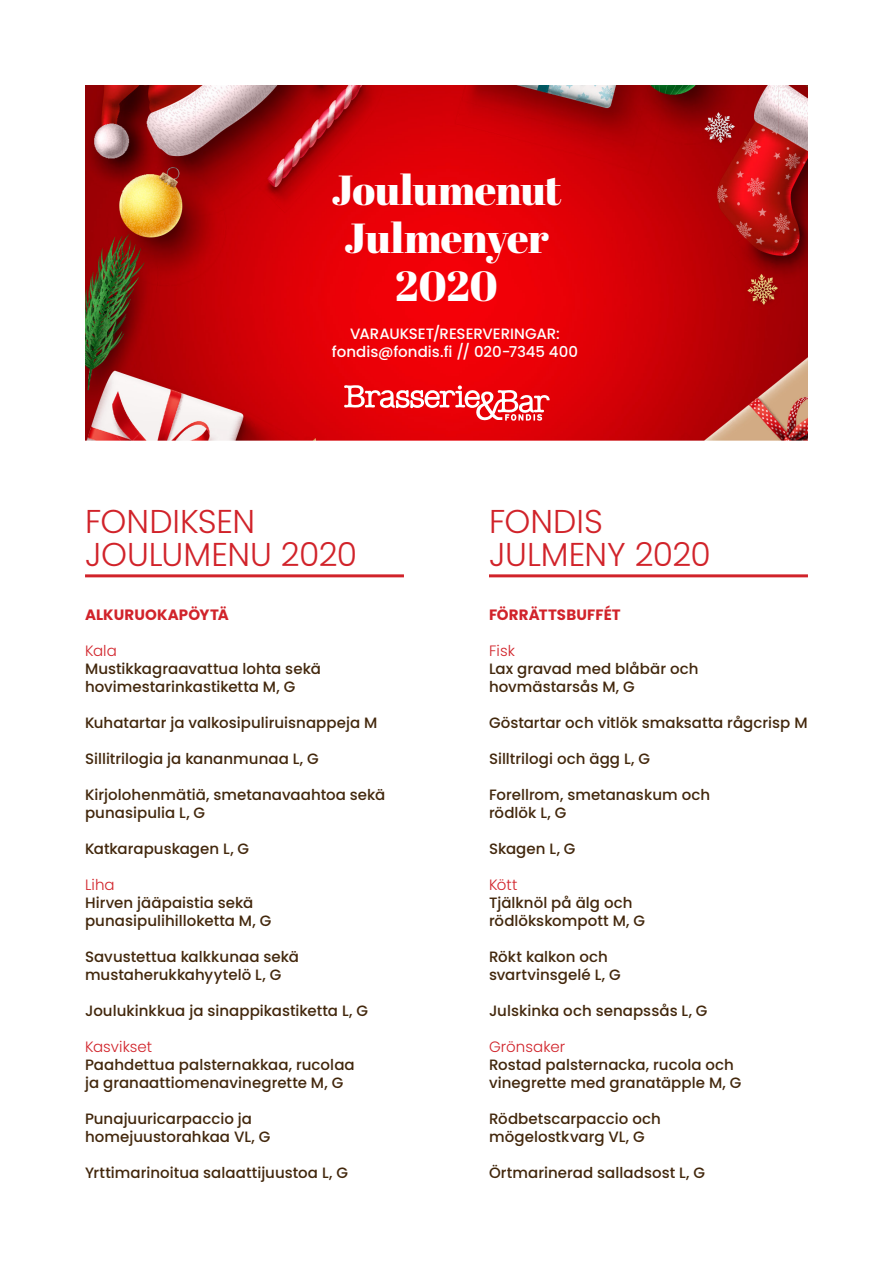
<style>
.page{position:relative;width:893px;height:1263px;background:#fff}
.page>*{position:absolute;margin:0;border:0;box-sizing:border-box;transform-origin:0 0}
.PÄÄOTSIKKO{font:42px "Abril Fatface";letter-spacing:-.015em;color:#fff}
.ALAOTSIKKO{font:300 33px/33px "Poppins";letter-spacing:-.005em;color:#d1232a}
.ANNOSTEKSTI{font:500 15px/18px "Poppins";color:#42270c}
.ANNOSTEKSTI-2{font:500 15px "Poppins";color:#fff}
.VÄLIOTSIKKO{font:300 15px "Poppins";letter-spacing:.005em;color:#d1232a}
.VÄLIOTSIKKO-2{font:700 15px "Poppins";letter-spacing:.005em;color:#d1232a}
</style>
<div class="page">
<img style="left:85px;top:85px;width:723px;height:356px">
<svg style="left:341px;top:383px;width:212px;height:42px;fill:#e90007"></svg>
<hr style="left:85px;top:574px;width:319px;height:3px;background:#d1232a">
<hr style="left:489px;top:574px;width:319px;height:3px;background:#d1232a">
<p class="PÄÄOTSIKKO" style="left:331px;top:160px;width:232px">Joulumenut</p>
<p class="PÄÄOTSIKKO" style="left:344px;top:208px;width:206px">Julmenyer</p>
<p class="PÄÄOTSIKKO" style="left:395px;top:256px;width:104px">2020</p>
<p class="ANNOSTEKSTI-2" style="left:350px;top:325px;width:211px">VARAUKSET/RESERVERINGAR:</p>
<p class="ANNOSTEKSTI-2" style="left:332px;top:343px;width:247px">fondis@fondis.fi // 020-7345 400</p>
<p class="ALAOTSIKKO" style="left:85px;top:505px;width:274px">FONDIKSEN<br>JOULUMENU 2020</p>
<p class="VÄLIOTSIKKO-2" style="left:85px;top:606px;width:145px">ALKURUOKAPÖYTÄ</p>
<p class="VÄLIOTSIKKO" style="left:85px;top:642px;width:33px">Kala</p>
<p class="ANNOSTEKSTI" style="left:85px;top:660px;width:237px">Mustikkagraavattua lohta sekä hovimestarinkastiketta M, G</p>
<p class="ANNOSTEKSTI" style="left:85px;top:714px;width:294px">Kuhatartar ja valkosipuliruisnappeja M</p>
<p class="ANNOSTEKSTI" style="left:85px;top:750px;width:235px">Sillitrilogia ja kananmunaa L, G</p>
<p class="ANNOSTEKSTI" style="left:85px;top:786px;width:302px">Kirjolohenmätiä, smetanavaahtoa sekä punasipulia L, G</p>
<p class="ANNOSTEKSTI" style="left:85px;top:840px;width:166px">Katkarapuskagen L, G</p>
<p class="VÄLIOTSIKKO" style="left:85px;top:876px;width:31px">Liha</p>
<p class="ANNOSTEKSTI" style="left:85px;top:894px;width:188px">Hirven jääpaistia sekä punasipulihilloketta M, G</p>
<p class="ANNOSTEKSTI" style="left:85px;top:948px;width:215px">Savustettua kalkkunaa sekä mustaherukkahyytelö L, G</p>
<p class="ANNOSTEKSTI" style="left:85px;top:1002px;width:284px">Joulukinkkua ja sinappikastiketta L, G</p>
<p class="VÄLIOTSIKKO" style="left:85px;top:1038px;width:69px">Kasvikset</p>
<p class="ANNOSTEKSTI" style="left:85px;top:1056px;width:271px">Paahdettua palsternakkaa, rucolaa ja granaattiomenavinegrette M, G</p>
<p class="ANNOSTEKSTI" style="left:85px;top:1110px;width:169px">Punajuuricarpaccio ja</p>
<p class="ANNOSTEKSTI" style="left:85px;top:1128px;width:187px">homejuustorahkaa VL, G</p>
<p class="ANNOSTEKSTI" style="left:85px;top:1164px;width:264px">Yrttimarinoitua salaattijuustoa L, G</p>
<p class="ALAOTSIKKO" style="left:489px;top:505px;width:223px">FONDIS<br>JULMENY 2020</p>
<p class="VÄLIOTSIKKO-2" style="left:489px;top:606px;width:133px">FÖRRÄTTSBUFFÉT</p>
<p class="VÄLIOTSIKKO" style="left:489px;top:642px;width:28px">Fisk</p>
<p class="ANNOSTEKSTI" style="left:489px;top:660px;width:211px">Lax gravad med blåbär och hovmästarsås M, G</p>
<p class="ANNOSTEKSTI" style="left:489px;top:714px;width:320px">Göstartar och vitlök smaksatta rågcrisp M</p>
<p class="ANNOSTEKSTI" style="left:489px;top:750px;width:163px">Silltrilogi och ägg L, G</p>
<p class="ANNOSTEKSTI" style="left:489px;top:786px;width:223px">Forellrom, smetanaskum och rödlök L, G</p>
<p class="ANNOSTEKSTI" style="left:489px;top:840px;width:88px">Skagen L, G</p>
<p class="VÄLIOTSIKKO" style="left:489px;top:876px;width:30px">Kött</p>
<p class="ANNOSTEKSTI" style="left:489px;top:894px;width:145px">Tjälknöl på älg och</p>
<p class="ANNOSTEKSTI" style="left:489px;top:912px;width:158px">rödlökskompott M, G</p>
<p class="ANNOSTEKSTI" style="left:489px;top:948px;width:120px">Rökt kalkon och</p>
<p class="ANNOSTEKSTI" style="left:489px;top:966px;width:133px">svartvinsgelé L, G</p>
<p class="ANNOSTEKSTI" style="left:489px;top:1002px;width:220px">Julskinka och senapssås L, G</p>
<p class="VÄLIOTSIKKO" style="left:489px;top:1038px;width:78px">Grönsaker</p>
<p class="ANNOSTEKSTI" style="left:489px;top:1056px;width:254px">Rostad palsternacka, rucola och vinegrette med granatäpple M, G</p>
<p class="ANNOSTEKSTI" style="left:489px;top:1110px;width:173px">Rödbetscarpaccio och mögelostkvarg VL, G</p>
<p class="ANNOSTEKSTI" style="left:489px;top:1164px;width:218px">Örtmarinerad salladsost L, G</p>
</div>
